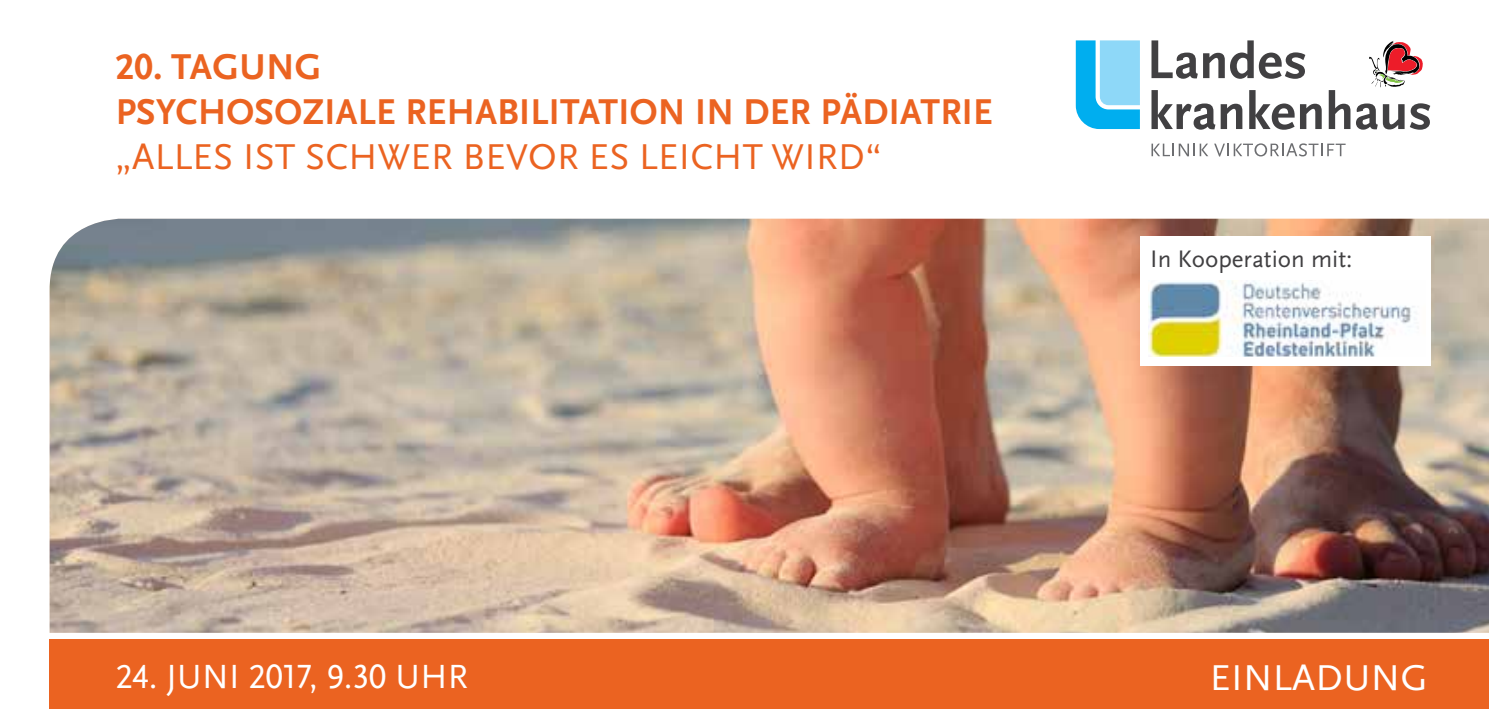
<style>
.page{position:relative;width:1489px;height:709px;background:#fff}
.page>*{position:absolute;margin:0;border:0;box-sizing:border-box;transform-origin:0 0}
.t1{font:700 37.5px/45px "Scala Sans OT";letter-spacing:.01em;color:#eb6321}
.t2{font:37.5px "Scala Sans OT";letter-spacing:.01em;color:#eb6321}
.t3{font:37.5px "Scala Sans OT";letter-spacing:.01em;color:#fff}
.t4{font:35px "Scala Sans OT";letter-spacing:.005em;color:#fff}
.t5{font:25px "Scala Sans OT";color:#414042}
</style>
<div class="page">
<img style="left:50px;top:219px;width:1438px;height:413px">
<div style="left:50px;top:640px;width:1438px;height:69px;background:#eb6321"></div>
<svg style="left:1151px;top:144px;width:57px;height:12px"></svg>
<svg style="left:1214px;top:143px;width:131px;height:13px"></svg>
<svg style="left:1075px;top:40px;width:64px;height:89px;background:#5cc9f4"></svg>
<svg style="left:1151px;top:40px;width:279px;height:90px"></svg>
<div style="left:1140px;top:236px;width:290px;height:130px;background:#fff"></div>
<img style="left:1148px;top:281px;width:268px;height:75px">
<p class="t1" style="left:115px;top:45px;width:878px">20. TAGUNG<br>PSYCHOSOZIALE REHABILITATION IN DER PÄDIATRIE</p>
<p class="t2" style="left:115px;top:137px;width:767px">„ALLES IST SCHWER BEVOR ES LEICHT WIRD“</p>
<p class="t5" style="left:1150px;top:245px;width:204px">In Kooperation mit:</p>
<p class="t4" style="left:115px;top:658px;width:354px">24. JUNI 2017, 9.30 UHR</p>
<p class="t3" style="left:1209px;top:657px;width:220px">EINLADUNG</p>
</div>
